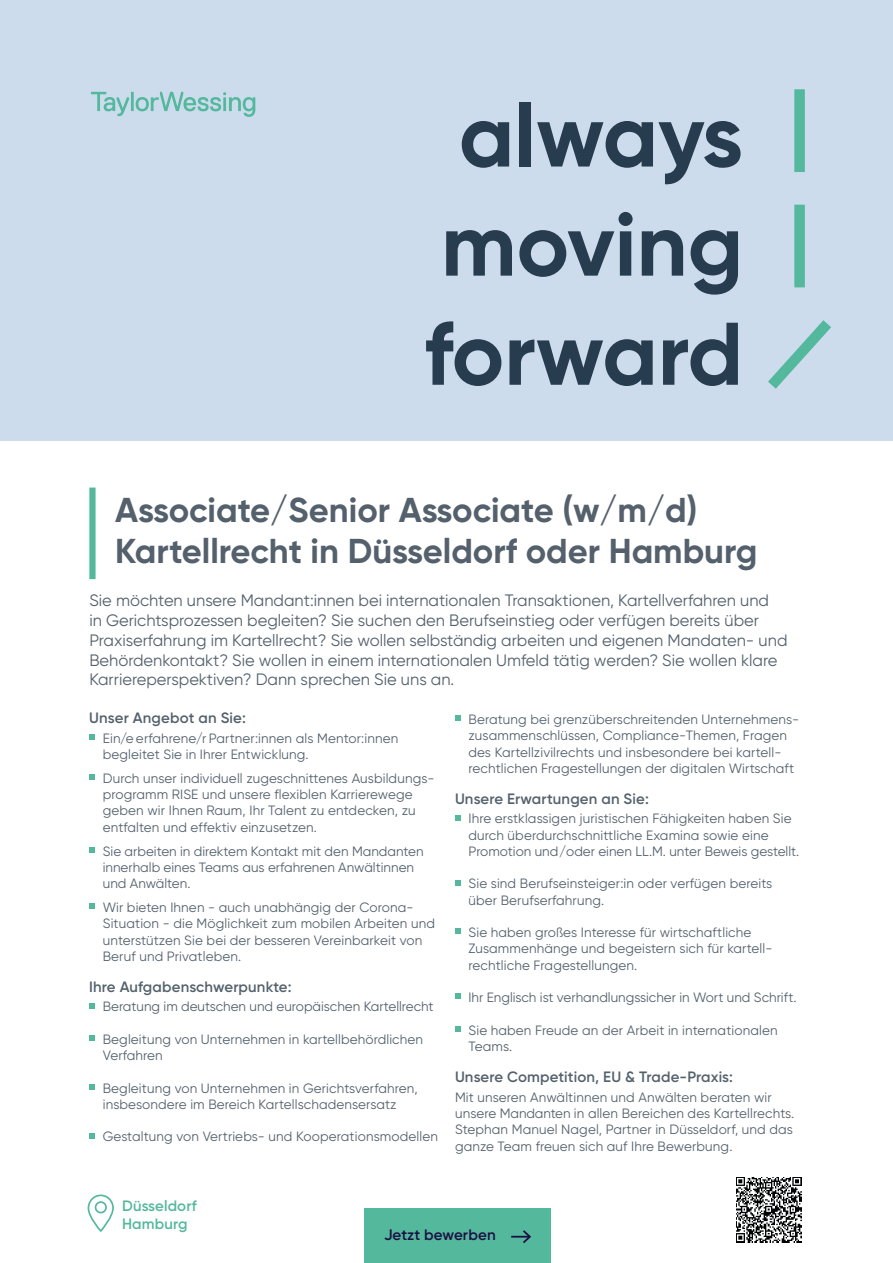
<style>
.page{position:relative;width:893px;height:1263px;background:#fff}
.page>*{position:absolute;margin:0;border:0;box-sizing:border-box;transform-origin:0 0}
.t1{font:700 88.65px/109.1px "Gilroy";color:#273c4e;text-align:center}
.t2{font:700 34.5px/41.4px "Gilroy";color:#54616c}
.t3{font:16.5px/19.8px "Gilroy";color:#54616c}
.t4{font:600 15.15px "Gilroy";letter-spacing:.01em;color:#1d0f44}
.t5{font:600 15px "Gilroy";letter-spacing:.01em;color:#54616c}
.t6{font:600 15px/18px "Gilroy";letter-spacing:.01em;color:#53b89c}
.t7{font:13.5px/16.2px "Gilroy";letter-spacing:.01em;color:#54616c}
</style>
<div class="page">
<div style="left:0;top:0;width:893px;height:441px;background:#cddced"></div>
<div style="left:89px;top:487px;width:7px;height:92px;background:#53b89c"></div>
<svg style="left:89px;top:734px;width:6px;height:6px"></svg>
<svg style="left:89px;top:774px;width:6px;height:6px"></svg>
<svg style="left:89px;top:847px;width:6px;height:6px"></svg>
<svg style="left:89px;top:903px;width:6px;height:6px"></svg>
<svg style="left:89px;top:1003px;width:6px;height:5px"></svg>
<svg style="left:89px;top:1035px;width:6px;height:6px"></svg>
<svg style="left:89px;top:1084px;width:6px;height:6px"></svg>
<svg style="left:89px;top:1133px;width:6px;height:5px"></svg>
<svg style="left:455px;top:715px;width:6px;height:6px"></svg>
<svg style="left:455px;top:815px;width:6px;height:5px"></svg>
<svg style="left:455px;top:880px;width:6px;height:5px"></svg>
<svg style="left:455px;top:928px;width:6px;height:6px"></svg>
<svg style="left:455px;top:993px;width:6px;height:6px"></svg>
<svg style="left:455px;top:1026px;width:6px;height:6px"></svg>
<div style="left:364px;top:1208px;width:187px;height:55px;background:#53b89c"></div>
<svg style="left:511px;top:1230px;width:20px;height:13px"></svg>
<svg style="left:87px;top:1194px;width:27px;height:38px"></svg>
<div style="left:794px;top:89px;width:11px;height:83px;background:#53b89c"></div>
<div style="left:794px;top:205px;width:11px;height:82px;background:#53b89c"></div>
<svg style="left:768px;top:320px;width:63px;height:69px"></svg>
<img style="left:736px;top:1177px;width:65px;height:65px">
<svg style="left:91px;top:92px;width:164px;height:25px"></svg>
<h1 class="t1" style="left:424px;top:80px;width:320px">always moving forward</h1>
<h2 class="t2" style="left:115px;top:489px;width:644px">Associate/Senior Associate (w/m/d)<br>Kartellrecht in Düsseldorf oder Hamburg</h2>
<p class="t3" style="left:89px;top:590px;width:700px">Sie möchten unsere Mandant:innen bei internationalen Transaktionen, Kartellverfahren und<br>in Gerichtsprozessen begleiten? Sie suchen den Berufseinstieg oder verfügen bereits über Praxiserfahrung im Kartellrecht? Sie wollen selbständig arbeiten und eigenen Mandaten- und Behördenkontakt? Sie wollen in einem internationalen Umfeld tätig werden? Sie wollen klare Karriereperspektiven? Dann sprechen Sie uns an.</p>
<p class="t5" style="left:89px;top:708px;width:158px">Unser Angebot an Sie:</p>
<p class="t7" style="left:103px;top:730px;width:297px">Ein/e erfahrene/r Partner:innen als Mentor:innen begleitet Sie in Ihrer Entwicklung.</p>
<p class="t7" style="left:103px;top:770px;width:333px">Durch unser individuell zugeschnittenes Ausbildungs&shy;programm RISE und unsere flexiblen Karrierewege geben wir Ihnen Raum, Ihr Talent zu entdecken, zu entfalten und effektiv einzusetzen.</p>
<p class="t7" style="left:103px;top:843px;width:322px">Sie arbeiten in direktem Kontakt mit den Mandanten innerhalb eines Teams aus erfahrenen Anwältinnen und Anwälten.</p>
<p class="t7" style="left:103px;top:899px;width:334px">Wir bieten Ihnen - auch unabhängig der Corona-Situation - die Möglichkeit zum mobilen Arbeiten und unterstützen Sie bei der besseren Vereinbarkeit von Beruf und Privatleben.</p>
<p class="t5" style="left:89px;top:977px;width:204px">Ihre Aufgabenschwerpunkte:</p>
<p class="t7" style="left:103px;top:998px;width:332px">Beratung im deutschen und europäischen Kartellrecht</p>
<p class="t7" style="left:103px;top:1031px;width:322px">Begleitung von Unternehmen in kartellbehördlichen<br>Verfahren</p>
<p class="t7" style="left:103px;top:1080px;width:316px">Begleitung von Unternehmen in Gerichtsverfahren, insbesondere im Bereich Kartellschadensersatz</p>
<p class="t7" style="left:103px;top:1128px;width:337px">Gestaltung von Vertriebs- und Kooperationsmodellen</p>
<p class="t7" style="left:468px;top:711px;width:332px">Beratung bei grenzüberschreitenden Unternehmens&shy;zusammenschlüssen, Compliance-Themen, Fragen des Kartellzivilrechts und insbesondere bei kartell&shy;rechtlichen Fragestellungen der digitalen Wirtschaft</p>
<p class="t5" style="left:455px;top:789px;width:195px">Unsere Erwartungen an Sie:</p>
<p class="t7" style="left:468px;top:810px;width:332px">Ihre erstklassigen juristischen Fähigkeiten haben Sie durch überdurchschnittliche Examina sowie eine<br>Promotion und/oder einen LL.M. unter Beweis gestellt.</p>
<p class="t7" style="left:468px;top:875px;width:305px">Sie sind Berufseinsteiger:in oder verfügen bereits über Berufserfahrung.</p>
<p class="t7" style="left:468px;top:924px;width:305px">Sie haben großes Interesse für wirtschaftliche<br>Zusammenhänge und begeistern sich für kartell&shy;rechtliche Fragestellungen.</p>
<p class="t7" style="left:468px;top:989px;width:329px">Ihr Englisch ist verhandlungssicher in Wort und Schrift.</p>
<p class="t7" style="left:468px;top:1022px;width:311px">Sie haben Freude an der Arbeit in internationalen<br>Teams.</p>
<p class="t5" style="left:455px;top:1067px;width:280px">Unsere Competition, EU &amp; Trade-Praxis:</p>
<p class="t7" style="left:455px;top:1089px;width:341px">Mit unseren Anwältinnen und Anwälten beraten wir unsere Mandanten in allen Bereichen des Kartellrechts.<br>Stephan Manuel Nagel, Partner in Düsseldorf, und das ganze Team freuen sich auf Ihre Bewerbung.</p>
<p class="t6" style="left:122px;top:1197px;width:76px">Düsseldorf<br>Hamburg</p>
<p class="t4" style="left:384px;top:1225px;width:113px">Jetzt bewerben</p>
</div>
